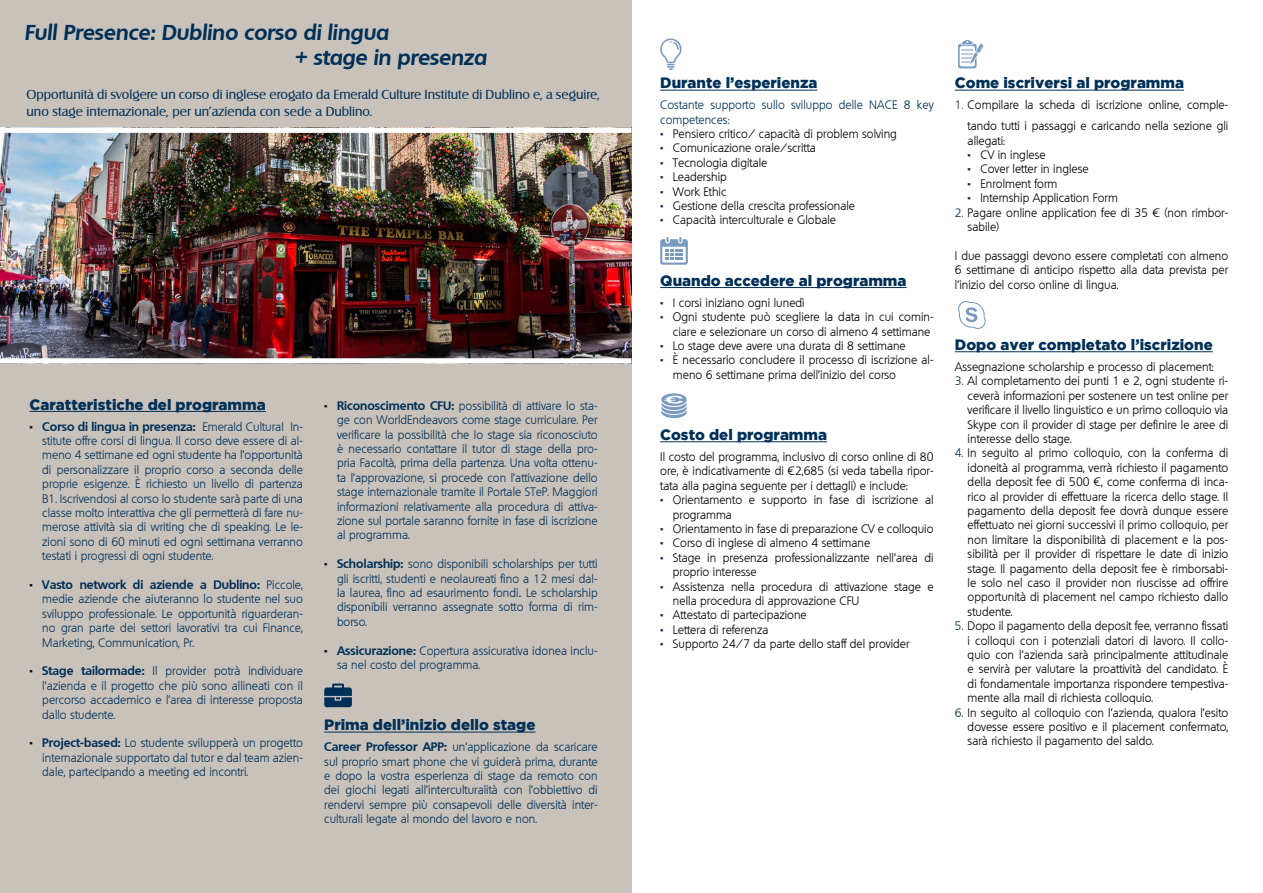
<style>
.page{position:relative;width:1263px;height:893px;background:#fff}
.page>*{position:absolute;margin:0;border:0;box-sizing:border-box;transform-origin:0 0}
.t1{font:italic 700 21px/25.2px "Quebec";color:#003057}
.t2{font:900 15px "Gotham";color:#003057}
.t3{font:12.75px/16.5px "Salzburg";color:#003057}
.t4{font:300 12px/14.4px "Quebec";color:#000;text-align:justify}
.t5{font:300 12px/14.4px "Quebec";color:#003057;text-align:justify}
.s1{font-family:"Gotham";font-weight:900;color:#000}
.s2{font-weight:700}
.s3{color:#003057}
.s4{font-family:"Gotham";font-weight:900;color:#003057}
</style>
<div class="page">
<div style="left:0;top:0;width:631px;height:893px;background:#c9c2bb"></div>
<hr style="left:30px;top:411px;width:236px;height:1px;background:#003057">
<hr style="left:324px;top:732px;width:211px;height:1px;background:#003057">
<hr style="left:660px;top:90px;width:157px;height:1px;background:#003057">
<hr style="left:660px;top:287px;width:246px;height:1px;background:#003057">
<hr style="left:660px;top:441px;width:167px;height:1px;background:#003057">
<hr style="left:955px;top:90px;width:229px;height:1px;background:#003057">
<hr style="left:955px;top:351px;width:258px;height:1px;background:#003057">
<img style="left:0;top:133px;width:631px;height:225px">
<div style="left:0;top:358px;width:631px;height:6px;background:#fff"></div>
<div style="left:0;top:128px;width:631px;height:5px;background:#fff"></div>
<svg style="left:324px;top:684px;width:28px;height:23px"></svg>
<svg style="left:660px;top:38px;width:22px;height:32px"></svg>
<svg style="left:660px;top:237px;width:28px;height:28px"></svg>
<svg style="left:661px;top:393px;width:26px;height:25px"></svg>
<svg style="left:958px;top:40px;width:26px;height:28px"></svg>
<svg style="left:958px;top:301px;width:28px;height:28px"></svg>
<h1 class="t1" style="left:294px;top:19px;width:194px;text-indent:-270px">Full Presence: Dublino corso di lingua<br>+ stage in presenza</h1>
<p class="t3" style="left:27px;top:86px;width:575px">Opportunità di svolgere un corso di inglese erogato da Emerald Culture Institute di Dublino e, a seguire, uno stage internazionale, per un’azienda con sede a Dublino.</p>
<p class="t2" style="left:30px;top:396px;width:238px">Caratteristiche del programma</p>
<p class="t5" style="left:42px;top:419px;width:262px;text-indent:-13px"><span class="s1">·</span> <span class="s2">Corso di lingua in presenza:</span> Emerald Cultural In&shy;stitute offre corsi di lingua. Il corso deve essere di al&shy;meno 4 settimane ed ogni studente ha l’opportunità di personalizzare il proprio corso a seconda delle proprie esigenze. È richiesto un livello di partenza B1. Iscrivendosi al corso lo studente sarà parte di una classe molto interattiva che gli permetterà di fare nu&shy;merose attività sia di writing che di speaking. Le le&shy;zioni sono di 60 minuti ed ogni settimana verranno testati i progressi di ogni studente.</p>
<p class="t5" style="left:42px;top:577px;width:262px;text-indent:-13px"><span class="s1">·</span> <span class="s2">Vasto network di aziende a Dublino:</span> Piccole, medie aziende che aiuteranno lo studente nel suo sviluppo professionale. Le opportunità riguarderan&shy;no gran parte dei settori lavorativi tra cui Finance, Marketing, Communication, Pr.</p>
<p class="t5" style="left:42px;top:664px;width:262px;text-indent:-13px"><span class="s1">·</span> <span class="s2">Stage tailormade:</span> Il provider potrà individuare l’azienda e il progetto che più sono allineati con il percorso accademico e l’area di interesse proposta dallo studente.</p>
<p class="t5" style="left:42px;top:736px;width:262px;text-indent:-13px"><span class="s1">·</span> <span class="s2">Project-based:</span> Lo studente svilupperà un progetto internazionale supportato dal tutor e dal team azien&shy;dale, partecipando a meeting ed incontri.</p>
<p class="t5" style="left:337px;top:398px;width:262px;text-indent:-13px"><span class="s1">·</span> <span class="s2">Riconoscimento CFU:</span> possibilità di attivare lo sta&shy;ge con WorldEndeavors come stage curriculare. Per verificare la possibilità che lo stage sia riconosciuto è necessario contattare il tutor di stage della pro&shy;pria Facoltà, prima della partenza. Una volta ottenu&shy;ta l’approvazione, si procede con l’attivazione dello stage internazionale tramite il Portale STeP. Maggiori informazioni relativamente alla procedura di attiva&shy;zione sul portale saranno fornite in fase di iscrizione al programma.</p>
<p class="t5" style="left:337px;top:557px;width:262px;text-indent:-13px"><span class="s1">·</span> <span class="s2">Scholarship:</span> sono disponibili scholarships per tutti gli iscritti, studenti e neolaureati fino a 12 mesi dal&shy;la laurea, fino ad esaurimento fondi.. Le scholarship disponibili verranno assegnate sotto forma di rim&shy;borso.</p>
<p class="t5" style="left:337px;top:643px;width:262px;text-indent:-13px"><span class="s1">·</span> <span class="s2">Assicurazione:</span> Copertura assicurativa idonea inclu&shy;sa nel costo del programma.</p>
<p class="t2" style="left:324px;top:716px;width:213px">Prima dell’inizio dello stage</p>
<p class="t5" style="left:324px;top:740px;width:275px"><span class="s2">Career Professor APP:</span> un’applicazione da scaricare sul proprio smart phone che vi guiderà prima, durante e dopo la vostra esperienza di stage da remoto con dei giochi legati all’interculturalità con l’obbiettivo di rendervi sempre più consapevoli delle diversità inter&shy;culturali legate al mondo del lavoro e non.</p>
<p class="t2" style="left:660px;top:74px;width:159px">Durante l’esperienza</p>
<p class="t4" style="left:660px;top:98px;width:275px;text-align:left"><span class="s3">Costante supporto sullo sviluppo delle NACE 8 key competences:<br></span><span class="s4">·</span> Pensiero critico/ capacità di problem solving<br><span class="s4">·</span> Comunicazione orale/scritta<br><span class="s4">·</span> Tecnologia digitale<br><span class="s4">·</span> Leadership<br><span class="s4">·</span> Work Ethic<br><span class="s4">·</span> Gestione della crescita professionale<br><span class="s4">·</span> Capacità interculturale e Globale</p>
<p class="t2" style="left:660px;top:272px;width:248px">Quando accedere al programma</p>
<p class="t4" style="left:660px;top:295px;width:146px"><span class="s4">·</span> I corsi iniziano ogni lunedì</p>
<p class="t4" style="left:660px;top:310px;width:275px"><span class="s4">·</span> Ogni studente può scegliere la data in cui comin-</p>
<p class="t4" style="left:673px;top:324px;width:259px">ciare e selezionare un corso di almeno 4 settimane</p>
<p class="t4" style="left:660px;top:338px;width:247px"><span class="s4">·</span> Lo stage deve avere una durata di 8 settimane</p>
<p class="t4" style="left:660px;top:353px;width:275px"><span class="s4">·</span> È necessario concludere il processo di iscrizione al-</p>
<p class="t4" style="left:673px;top:367px;width:225px">meno 6 settimane prima dell’inizio del corso</p>
<p class="t2" style="left:660px;top:426px;width:168px">Costo del programma</p>
<p class="t4" style="left:660px;top:449px;width:275px">Il costo del programma, inclusivo di corso online di 80</p>
<p class="t4" style="left:660px;top:464px;width:275px">ore, è indicativamente di €2,685 (si veda tabella ripor-</p>
<p class="t4" style="left:660px;top:478px;width:249px">tata alla pagina seguente per i dettagli) e include:</p>
<p class="t4" style="left:660px;top:493px;width:275px"><span class="s4">·</span> Orientamento e supporto in fase di iscrizione al</p>
<p class="t4" style="left:673px;top:507px;width:61px">programma</p>
<p class="t4" style="left:660px;top:521px;width:275px"><span class="s4">·</span> Orientamento in fase di preparazione CV e colloquio</p>
<p class="t4" style="left:660px;top:536px;width:212px"><span class="s4">·</span> Corso di inglese di almeno 4 settimane</p>
<p class="t4" style="left:660px;top:550px;width:275px"><span class="s4">·</span> Stage in presenza professionalizzante nell’area di</p>
<p class="t4" style="left:673px;top:565px;width:85px">proprio interesse</p>
<p class="t4" style="left:660px;top:579px;width:275px"><span class="s4">·</span> Assistenza nella procedura di attivazione stage e</p>
<p class="t4" style="left:673px;top:593px;width:188px">nella procedura di approvazione CFU</p>
<p class="t4" style="left:660px;top:608px;width:148px"><span class="s4">·</span> Attestato di partecipazione</p>
<p class="t4" style="left:660px;top:622px;width:110px"><span class="s4">·</span> Lettera di referenza</p>
<p class="t4" style="left:660px;top:637px;width:251px"><span class="s4">·</span> Supporto 24/7 da parte dello staff del provider</p>
<p class="t2" style="left:955px;top:74px;width:231px">Come iscriversi al programma</p>
<p class="t4" style="left:955px;top:94px;width:275px;line-height:21px;text-align:right"><span class="s3">1.</span> Compilare la scheda di iscrizione online, comple&shy;tando tutti i passaggi e caricando nella sezione gli</p>
<p class="t4" style="left:968px;top:133px;width:152px;text-align:left">allegati:<br><span class="s4">·</span> CV in inglese<br><span class="s4">·</span> Cover letter in inglese<br><span class="s4">·</span> Enrolment form<br><span class="s4">·</span> Internship Application Form</p>
<p class="t4" style="left:968px;top:205px;width:262px;text-indent:-13px"><span class="s3">2.</span> Pagare online application fee di 35 € (non rimbor&shy;sabile)</p>
<p class="t4" style="left:955px;top:248px;width:275px">I due passaggi devono essere completati con almeno 6 settimane di anticipo rispetto alla data prevista per l’inizio del corso online di lingua.</p>
<p class="t2" style="left:955px;top:336px;width:259px">Dopo aver completato l’iscrizione</p>
<p class="t4" style="left:955px;top:359px;width:261px">Assegnazione scholarship e processo di placement:</p>
<p class="t4" style="left:968px;top:374px;width:262px;text-indent:-13px"><span class="s3">3.</span> Al completamento dei punti 1 e 2, ogni studente ri&shy;ceverà informazioni per sostenere un test online per verificare il livello linguistico e un primo colloquio via Skype con il provider di stage per definire le aree di interesse dello stage.</p>
<p class="t4" style="left:968px;top:446px;width:262px;text-indent:-13px"><span class="s3">4.</span> In seguito al primo colloquio, con la conferma di idoneità al programma, verrà richiesto il pagamento della deposit fee di 500 €, come conferma di inca&shy;rico al provider di effettuare la ricerca dello stage. Il pagamento della deposit fee dovrà dunque essere effettuato nei giorni successivi il primo colloquio, per non limitare la disponibilità di placement e la pos&shy;sibilità per il provider di rispettare le date di inizio stage. Il pagamento della deposit fee è rimborsabi&shy;le solo nel caso il provider non riuscisse ad offrire opportunità di placement nel campo richiesto dallo studente.</p>
<p class="t4" style="left:968px;top:619px;width:262px;text-indent:-13px"><span class="s3">5.</span> Dopo il pagamento della deposit fee, verranno fissati i colloqui con i potenziali datori di lavoro. Il collo&shy;quio con l’azienda sarà principalmente attitudinale e servirà per valutare la proattività del candidato. È di fondamentale importanza rispondere tempestiva&shy;mente alla mail di richiesta colloquio.</p>
<p class="t4" style="left:968px;top:705px;width:262px;text-indent:-13px"><span class="s3">6.</span> In seguito al colloquio con l’azienda, qualora l’esito dovesse essere positivo e il placement confermato, sarà richiesto il pagamento del saldo.</p>
</div>
